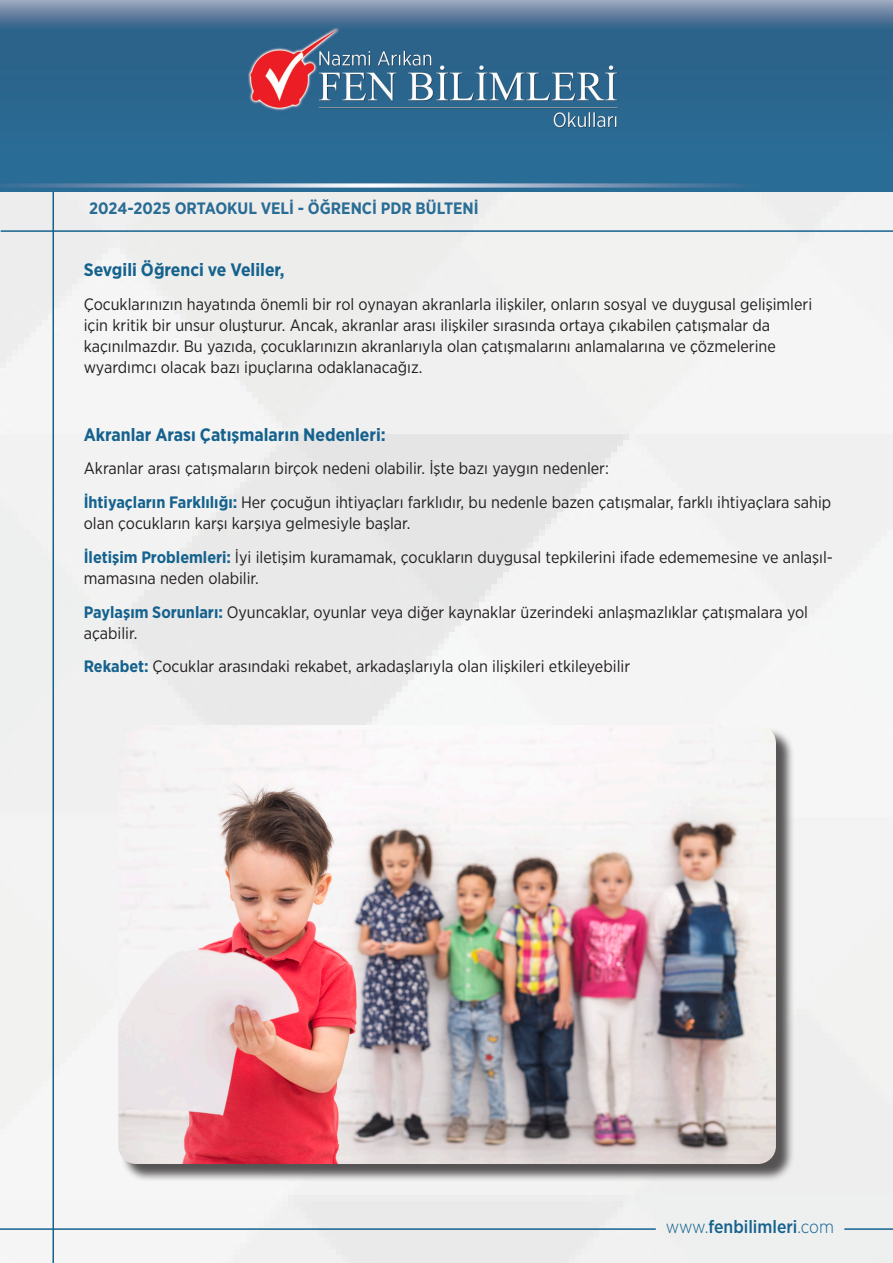
<style>
.page{position:relative;width:893px;height:1263px;background:#fff}
.page>*{position:absolute;margin:0;border:0;box-sizing:border-box;transform-origin:0 0}
.t1{font:700 18px "Gotham Narrow";color:#15628e}
.t2{font:500 18px "Gotham Narrow";color:#15628e}
.t3{font:16.5px/21px "Gotham Narrow";color:#231f20}
.t4{font:700 16.5px "Gotham Narrow";color:#296c95}
.s1{font-weight:700;color:#15628e}
.s2{font-weight:300}
</style>
<div class="page">
<hr style="left:52px;top:192px;width:2px;height:1071px;background:#15628e">
<hr style="left:1px;top:230px;width:892px;height:2px;background:#15628e">
<hr style="left:0;top:1228px;width:656px;height:2px;background:#15628e">
<hr style="left:844px;top:1228px;width:49px;height:2px;background:#15628e">
<div style="left:121px;top:727px;width:673px;height:455px;background:#231f20;opacity:.75"></div>
<img style="left:118px;top:725px;width:658px;height:439px">
<img style="left:0;top:1px;width:893px;height:191px">
<p class="t4" style="left:89px;top:197px;width:391px">2024-2025 ORTAOKUL VELİ - ÖĞRENCİ PDR BÜLTENİ</p>
<p class="t1" style="left:84px;top:258px;width:202px">Sevgili Öğrenci ve Veliler,</p>
<p class="t3" style="left:84px;top:293px;width:730px">Çocuklarınızın hayatında önemli bir rol oynayan akranlarla ilişkiler, onların sosyal ve duygusal gelişimleri için kritik bir unsur oluşturur. Ancak, akranlar arası ilişkiler sırasında ortaya çıkabilen çatışmalar da kaçınılmazdır. Bu yazıda, çocuklarınızın akranlarıyla olan çatışmalarını anlamalarına ve çözmelerine wyardımcı olacak bazı ipuçlarına odaklanacağız.</p>
<p class="t1" style="left:84px;top:423px;width:304px">Akranlar Arası Çatışmaların Nedenleri:</p>
<p class="t3" style="left:84px;top:458px;width:527px">Akranlar arası çatışmaların birçok nedeni olabilir. İşte bazı yaygın nedenler:</p>
<p class="t3" style="left:84px;top:491px;width:749px"><span class="s1">İhtiyaçların Farklılığı:</span> Her çocuğun ihtiyaçları farklıdır, bu nedenle bazen çatışmalar, farklı ihtiyaçlara sahip olan çocukların karşı karşıya gelmesiyle başlar.</p>
<p class="t3" style="left:84px;top:546px;width:751px"><span class="s1">İletişim Problemleri:</span> İyi iletişim kuramamak, çocukların duygusal tepkilerini ifade edememesine ve anlaşıl&shy;mamasına neden olabilir.</p>
<p class="t3" style="left:84px;top:601px;width:726px"><span class="s1">Paylaşım Sorunları:</span> Oyuncaklar, oyunlar veya diğer kaynaklar üzerindeki anlaşmazlıklar çatışmalara yol açabilir.</p>
<p class="t3" style="left:84px;top:656px;width:548px"><span class="s1">Rekabet:</span> Çocuklar arasındaki rekabet, arkadaşlarıyla olan ilişkileri etkileyebilir</p>
<p class="t2" style="left:666px;top:1216px;width:170px"><span class="s2">www.</span>fenbilimleri<span class="s2">.com</span></p>
</div>
